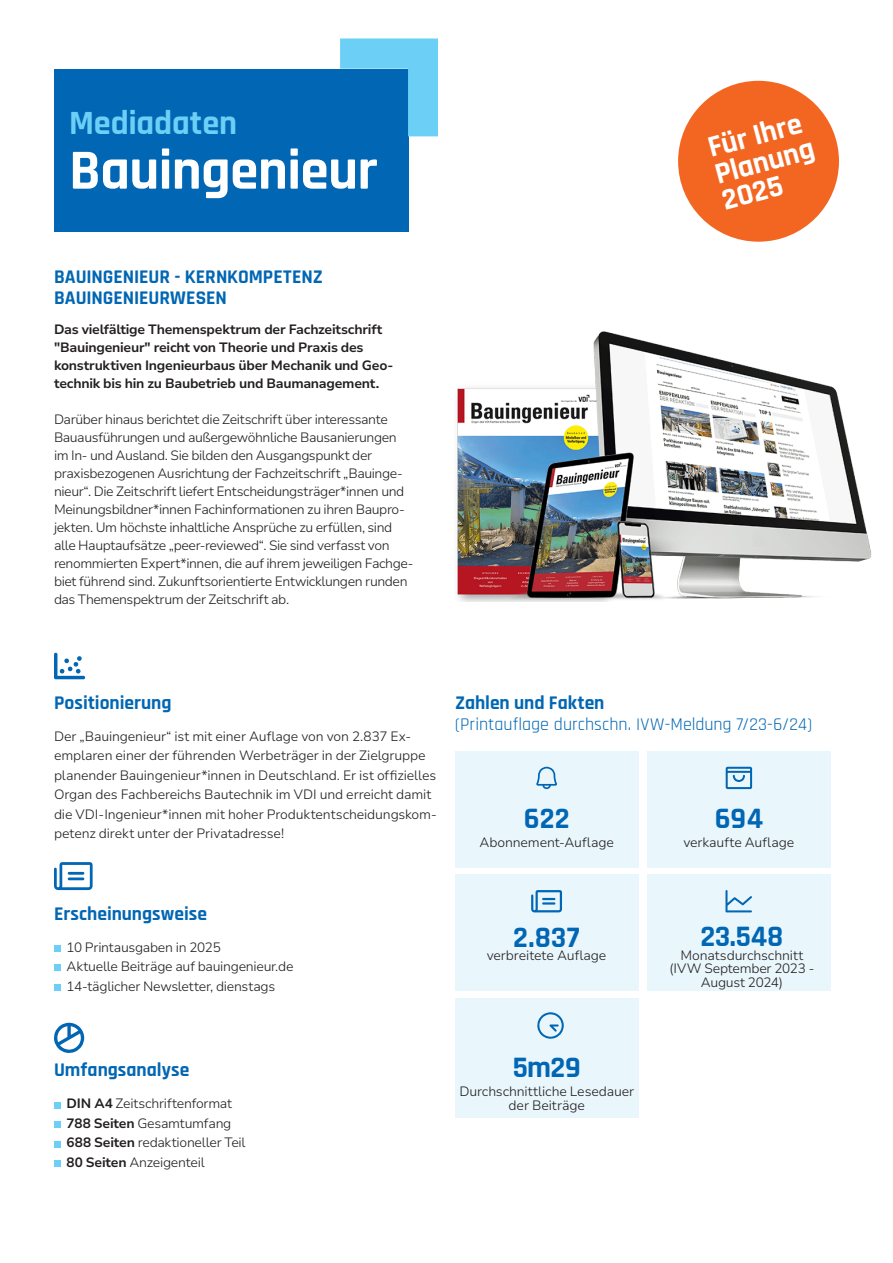
<style>
.page{position:relative;width:893px;height:1263px;background:#fff}
.page>*{position:absolute;margin:0;border:0;box-sizing:border-box;transform-origin:0 0}
.t1{font:700 57.15px "Rajdhani";letter-spacing:-.01em;color:#fff}
.t2{font:700 34.35px "Rajdhani";letter-spacing:-.005em;color:#6bcff6}
.t3{font:700 30.3px/27.2px "Rajdhani";color:#fff}
.t4{font:700 30px "Rajdhani";color:#0166b3}
.t5{font:700 19.5px/21px "Rajdhani";color:#0166b3}
.t6{font:18px "Rajdhani";color:#0166b3}
.t7{font:300 13.5px/18px "Nunito Sans 10 pt";letter-spacing:-.02em;color:#231f20}
.t8{font:700 13.5px/18px "Nunito Sans 10 pt";letter-spacing:-.02em;color:#231f20}
.s1{font-weight:700}
</style>
<div class="page">
<div style="left:678px;top:81px;width:161px;height:161px;background:#f36621;border-radius:50%"></div>
<div style="left:54px;top:69px;width:354px;height:162px;background:#0166b3"></div>
<svg style="left:340px;top:38px;width:98px;height:98px"></svg>
<img style="left:457px;top:331px;width:415px;height:271px">
<div style="left:54px;top:945px;width:7px;height:7px;background:#6bcff6"></div>
<div style="left:54px;top:964px;width:7px;height:7px;background:#6bcff6"></div>
<div style="left:54px;top:984px;width:7px;height:7px;background:#6bcff6"></div>
<div style="left:54px;top:1102px;width:7px;height:6px;background:#6bcff6"></div>
<div style="left:54px;top:1121px;width:7px;height:7px;background:#6bcff6"></div>
<div style="left:54px;top:1141px;width:7px;height:6px;background:#6bcff6"></div>
<div style="left:54px;top:1160px;width:7px;height:7px;background:#6bcff6"></div>
<svg style="left:54px;top:653px;width:31px;height:26px"></svg>
<svg style="left:54px;top:1023px;width:30px;height:30px"></svg>
<div style="left:455px;top:998px;width:184px;height:120px;background:#e9f7fd"></div>
<svg style="left:537px;top:1012px;width:27px;height:27px"></svg>
<div style="left:647px;top:875px;width:183px;height:116px;background:#e9f7fd"></div>
<svg style="left:725px;top:890px;width:27px;height:22px"></svg>
<div style="left:647px;top:751px;width:184px;height:116px;background:#e9f7fd"></div>
<svg style="left:726px;top:767px;width:26px;height:22px"></svg>
<div style="left:455px;top:751px;width:183px;height:116px;background:#e9f7fd"></div>
<svg style="left:536px;top:767px;width:21px;height:22px"></svg>
<div style="left:455px;top:875px;width:183px;height:116px;background:#e9f7fd"></div>
<svg style="left:531px;top:890px;width:31px;height:22px"></svg>
<svg style="left:54px;top:862px;width:39px;height:28px"></svg>
<p class="t2" style="left:69px;top:102px;width:170px">Mediadaten</p>
<p class="t1" style="left:69px;top:135px;width:310px">Bauingenieur</p>
<p class="t5" style="left:54px;top:267px;width:271px">BAUINGENIEUR - KERNKOMPETENZ<br>BAUINGENIEURWESEN</p>
<p class="t8" style="left:54px;top:320px;width:341px">Das vielfältige Themenspektrum der Fachzeitschrift ″Bauingenieur″ reicht von Theorie und Praxis des konstruktiven Ingenieurbaus über Mechanik und Geo&shy;technik bis hin zu Baubetrieb und Baumanagement.</p>
<p class="t7" style="left:54px;top:410px;width:361px">Darüber hinaus berichtet die Zeitschrift über interessante Bauausführungen und außergewöhnliche Bausanierungen im In- und Ausland. Sie bilden den Ausgangspunkt der praxisbezogenen Ausrichtung der Fachzeitschrift „Bauinge&shy;nieur“. Die Zeitschrift liefert Entscheidungsträger*innen und Meinungsbildner*innen Fachinformationen zu ihren Baupro&shy;jekten. Um höchste inhaltliche Ansprüche zu erfüllen, sind alle Hauptaufsätze „peer-reviewed“. Sie sind verfasst von renommierten Expert*innen, die auf ihrem jeweiligen Fachge&shy;biet führend sind. Zukunftsorientierte Entwicklungen runden das Themenspektrum der Zeitschrift ab.</p>
<p class="t3" style="left:705px;top:136px;width:103px;rotate:-15deg">Für Ihre<br>Planung<br>2025</p>
<p class="t5" style="left:54px;top:692px;width:119px">Positionierung</p>
<p class="t7" style="left:54px;top:726px;width:384px;line-height:19.5px">Der „Bauingenieur“ ist mit einer Auflage von von 2.837 Ex&shy;emplaren einer der führenden Werbeträger in der Zielgruppe planender Bauingenieur*innen in Deutschland. Er ist offizielles Organ des Fachbereichs Bautechnik im VDI und erreicht damit die VDI-Ingenieur*innen mit hoher Produktentscheidungskom&shy;petenz direkt unter der Privatadresse!</p>
<p class="t5" style="left:455px;top:692px;width:151px">Zahlen und Fakten</p>
<p class="t6" style="left:455px;top:714px;width:359px">(Printauflage durchschn. IVW-Meldung 7/23-6/24)</p>
<p class="t4" style="left:524px;top:800px;width:47px">622</p>
<p class="t7" style="left:479px;top:833px;width:136px">Abonnement-Auflage</p>
<p class="t4" style="left:715px;top:800px;width:50px">694</p>
<p class="t7" style="left:683px;top:833px;width:112px">verkaufte Auflage</p>
<p class="t5" style="left:54px;top:904px;width:155px">Erscheinungsweise</p>
<p class="t7" style="left:67px;top:937px;width:228px;line-height:19.5px">10 Printausgaben in 2025<br>Aktuelle Beiträge auf bauingenieur.de</p>
<p class="t7" style="left:67px;top:977px;width:210px">14-täglicher Newsletter, dienstags</p>
<p class="t4" style="left:513px;top:919px;width:68px">2.837</p>
<p class="t7" style="left:487px;top:946px;width:121px">verbreitete Auflage</p>
<p class="t4" style="left:700px;top:918px;width:84px">23.548</p>
<p class="t7" style="left:669px;top:948px;width:146px;line-height:13.5px;text-align:center">Monatsdurchschnitt (IVW September 2023 -</p>
<p class="t7" style="left:701px;top:972px;width:83px">August 2024)</p>
<p class="t5" style="left:54px;top:1060px;width:137px">Umfangsanalyse</p>
<p class="t4" style="left:513px;top:1049px;width:70px">5m29</p>
<p class="t7" style="left:459px;top:1084px;width:176px;line-height:13.5px;text-align:center">Durchschnittliche Lesedauer der Beiträge</p>
<p class="t7" style="left:67px;top:1094px;width:167px"><span class="s1">DIN A4</span> Zeitschriftenformat</p>
<p class="t7" style="left:67px;top:1114px;width:166px"><span class="s1">788 Seiten</span> Gesamtumfang</p>
<p class="t7" style="left:67px;top:1133px;width:180px"><span class="s1">688 Seiten</span> redaktioneller Teil</p>
<p class="t7" style="left:67px;top:1153px;width:140px"><span class="s1">80 Seiten</span> Anzeigenteil</p>
</div>
